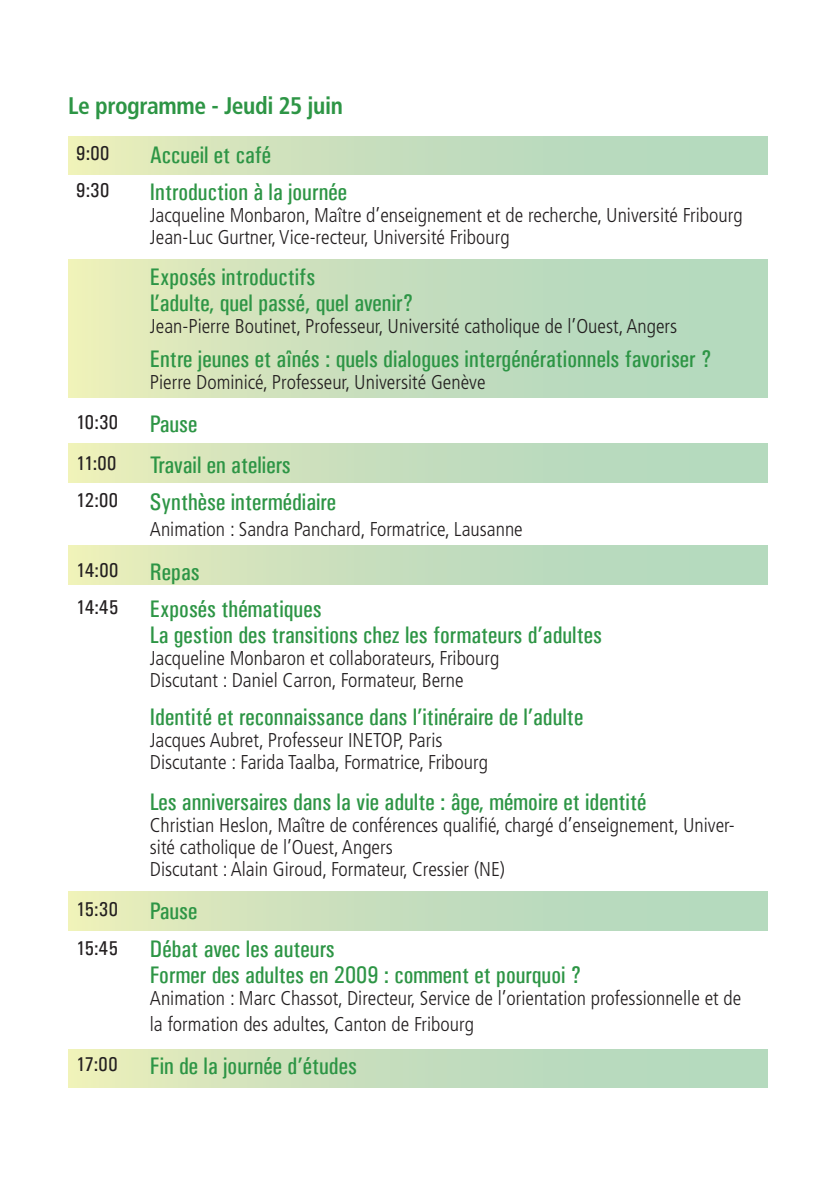
<style>
.page{position:relative;width:840px;height:1191px;background:#fff}
.page>*{position:absolute;margin:0;border:0;box-sizing:border-box;transform-origin:0 0}
.t1{font:24px "Univers Condensed";color:#2d9545}
.t2{font:700 condensed 24px "Frutiger LT Std";letter-spacing:-.02em;color:#2d9545}
.t3{font:300 condensed 20px/22px "Frutiger LT Std";color:#231f20}
.t4{font:20px "Univers Condensed";letter-spacing:.02em;color:#231f20}
</style>
<div class="page">
<div style="left:68px;top:136px;width:699px;height:38px;background:linear-gradient(to right,#e5ebbb,#abd5bf)"></div>
<div style="left:68px;top:259px;width:699px;height:138px;background:linear-gradient(to right,#e5ebbb,#abd5bf)"></div>
<div style="left:68px;top:444px;width:699px;height:38px;background:linear-gradient(to right,#e5ebbb,#abd5bf)"></div>
<div style="left:68px;top:546px;width:699px;height:38px;background:linear-gradient(to right,#e5ebbb,#abd5bf)"></div>
<div style="left:68px;top:891px;width:699px;height:39px;background:linear-gradient(to right,#e5ebbb,#abd5bf)"></div>
<div style="left:68px;top:1049px;width:699px;height:38px;background:linear-gradient(to right,#e5ebbb,#abd5bf)"></div>
<p class="t2" style="left:68px;top:92px;width:276px">Le programme - Jeudi 25 juin</p>
<p class="t4" style="left:76px;top:142px;width:35px">9:00</p>
<p class="t1" style="left:150px;top:141px;width:123px">Accueil et café</p>
<p class="t4" style="left:76px;top:178px;width:35px">9:30</p>
<p class="t1" style="left:150px;top:177px;width:199px">Introduction à la journée</p>
<p class="t3" style="left:150px;top:204px;width:594px">Jacqueline Monbaron, Maître d’enseignement et de recherche, Université Fribourg</p>
<p class="t3" style="left:150px;top:226px;width:361px">Jean-Luc Gurtner, Vice-recteur, Université Fribourg</p>
<p class="t1" style="left:150px;top:262px;width:167px">Exposés introductifs</p>
<p class="t1" style="left:150px;top:288px;width:264px">L’adulte, quel passé, quel avenir?</p>
<p class="t3" style="left:150px;top:315px;width:528px">Jean-Pierre Boutinet, Professeur, Université catholique de l’Ouest, Angers</p>
<p class="t1" style="left:150px;top:344px;width:562px">Entre jeunes et aînés : quels dialogues intergénérationnels favoriser ?</p>
<p class="t3" style="left:150px;top:371px;width:337px">Pierre Dominicé, Professeur, Université Genève</p>
<p class="t4" style="left:76px;top:410px;width:44px">10:30</p>
<p class="t1" style="left:150px;top:409px;width:49px">Pause</p>
<p class="t4" style="left:76px;top:452px;width:42px">11:00</p>
<p class="t1" style="left:150px;top:451px;width:142px">Travail en ateliers</p>
<p class="t4" style="left:76px;top:489px;width:44px">12:00</p>
<p class="t1" style="left:150px;top:488px;width:188px">Synthèse intermédiaire</p>
<p class="t3" style="left:150px;top:518px;width:374px">Animation : Sandra Panchard, Formatrice, Lausanne</p>
<p class="t4" style="left:76px;top:558px;width:44px">14:00</p>
<p class="t1" style="left:150px;top:557px;width:51px">Repas</p>
<p class="t4" style="left:76px;top:595px;width:44px">14:45</p>
<p class="t1" style="left:150px;top:594px;width:173px">Exposés thématiques</p>
<p class="t1" style="left:150px;top:620px;width:453px">La gestion des transitions chez les formateurs d’adultes</p>
<p class="t3" style="left:150px;top:647px;width:351px">Jacqueline Monbaron et collaborateurs, Fribourg</p>
<p class="t3" style="left:150px;top:669px;width:315px">Discutant : Daniel Carron, Formateur, Berne</p>
<p class="t1" style="left:150px;top:702px;width:435px">Identité et reconnaissance dans l’itinéraire de l’adulte</p>
<p class="t3" style="left:150px;top:729px;width:294px">Jacques Aubret, Professeur INETOP, Paris</p>
<p class="t3" style="left:150px;top:751px;width:339px">Discutante : Farida Taalba, Formatrice, Fribourg</p>
<p class="t1" style="left:150px;top:787px;width:498px">Les anniversaires dans la vie adulte : âge, mémoire et identité</p>
<p class="t3" style="left:150px;top:814px;width:586px">Christian Heslon, Maître de conférences qualifié, chargé d’enseignement, Univer&shy;sité catholique de l’Ouest, Angers</p>
<p class="t3" style="left:150px;top:858px;width:356px">Discutant : Alain Giroud, Formateur, Cressier (NE)</p>
<p class="t4" style="left:76px;top:897px;width:43px">15:30</p>
<p class="t1" style="left:150px;top:896px;width:49px">Pause</p>
<p class="t4" style="left:76px;top:936px;width:43px">15:45</p>
<p class="t1" style="left:150px;top:935px;width:186px">Débat avec les auteurs</p>
<p class="t1" style="left:150px;top:961px;width:432px">Former des adultes en 2009 : comment et pourquoi ?</p>
<p class="t3" style="left:150px;top:985px;width:592px;line-height:26px">Animation : Marc Chassot, Directeur, Service de l’orientation professionnelle et de la formation des adultes, Canton de Fribourg</p>
<p class="t4" style="left:76px;top:1052px;width:43px">17:00</p>
<p class="t1" style="left:150px;top:1051px;width:208px">Fin de la journée d’études</p>
</div>
